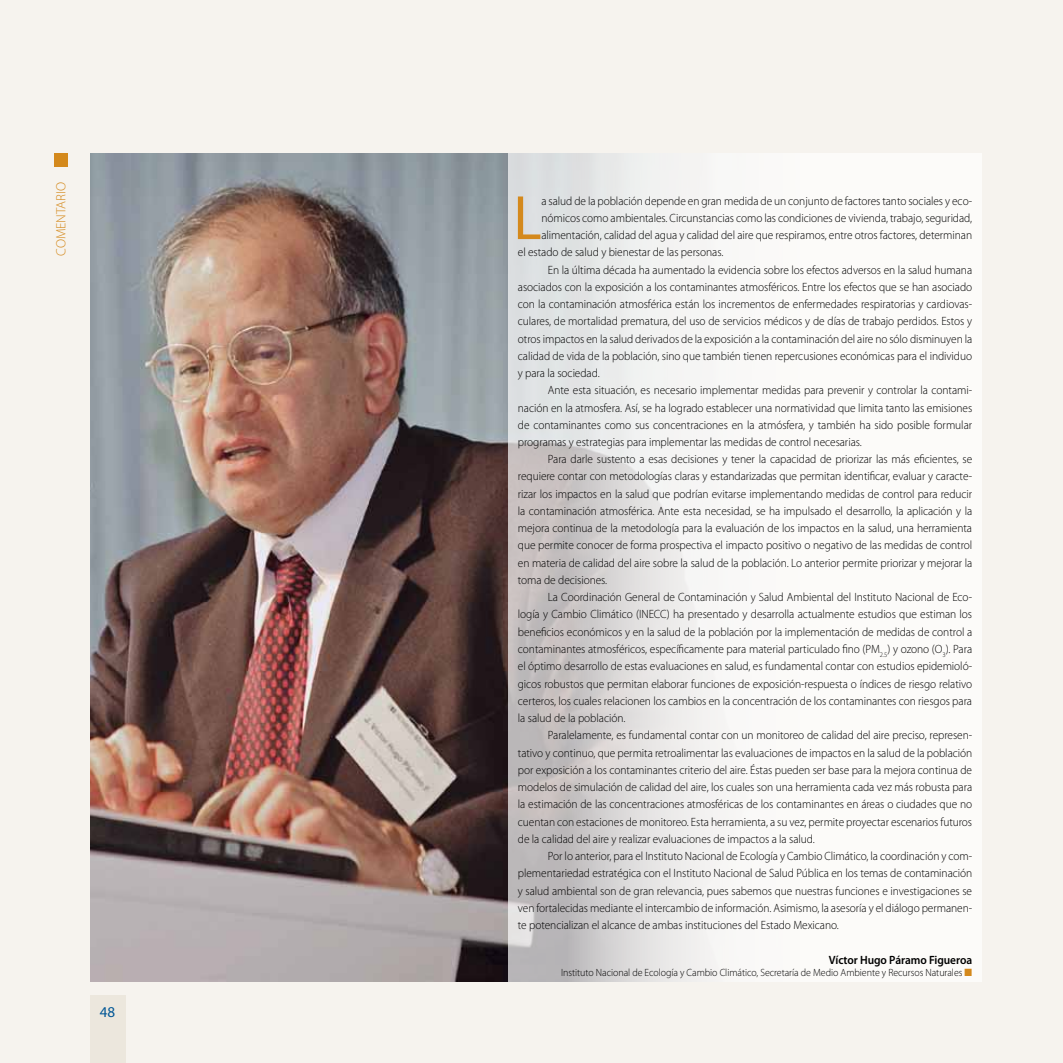
<style>
.page{position:relative;width:1063px;height:1063px;background:#f6f3ee}
.page>*{position:absolute;margin:0;border:0;box-sizing:border-box;transform-origin:0 0}
.t1{font:63.15px "Myriad Pro";color:#d4891c;scale:.95 1}
.t2{font:15px "Myriad Pro";color:#005695}
.t3{font:300 13.5px "Myriad Pro";color:#d4891c}
.t4{font:300 12px "Myriad Pro";letter-spacing:-.005em;color:#000;scale:.95 1}
.t5{font:600 12px "Myriad Pro";letter-spacing:-.005em;color:#000;scale:.95 1}
.t6{font:300 10.5px "Myriad Pro";letter-spacing:-.005em;color:#000;scale:.95 1}
.s1{color:#d4891c}
</style>
<div class="page">
<div style="left:54px;top:153px;width:14px;height:13px;background:#d4891c"></div>
<div style="left:90px;top:996px;width:35px;height:67px;background:#ece7dd"></div>
<img style="left:90px;top:153px;width:418px;height:829px">
<svg style="left:508px;top:153px;width:474px;height:829px;fill:#f9f8f7"></svg>
<p class="t3" style="left:54px;top:256px;width:75px;rotate:-90deg">COMENTARIO</p>
<p class="t2" style="left:100px;top:1003px;width:17px">48</p>
<h1 class="t1" style="left:513px;top:179px;width:31px">L</h1>
<p class="t4" style="left:541px;top:194px;width:455px">a salud de la población depende en gran medida de un conjunto de factores tanto sociales y eco-</p>
<p class="t4" style="left:541px;top:211px;width:455px">nómicos como ambientales. Circunstancias como las condiciones de vivienda, trabajo, seguridad,</p>
<p class="t4" style="left:541px;top:228px;width:455px">alimentación, calidad del agua y calidad del aire que respiramos, entre otros factores, determinan</p>
<p class="t4" style="left:518px;top:246px;width:218px">el estado de salud y bienestar de las personas.</p>
<p class="t4" style="left:548px;top:263px;width:448px">En la última década ha aumentado la evidencia sobre los efectos adversos en la salud humana</p>
<p class="t4" style="left:518px;top:280px;width:480px">asociados con la exposición a los contaminantes atmosféricos. Entre los efectos que se han asociado</p>
<p class="t4" style="left:518px;top:297px;width:480px">con la contaminación atmosférica están los incrementos de enfermedades respiratorias y cardiovas-</p>
<p class="t4" style="left:518px;top:315px;width:480px">culares, de mortalidad prematura, del uso de servicios médicos y de días de trabajo perdidos. Estos y</p>
<p class="t4" style="left:518px;top:332px;width:480px">otros impactos en la salud derivados de la exposición a la contaminación del aire no sólo disminuyen la</p>
<p class="t4" style="left:518px;top:349px;width:480px">calidad de vida de la población, sino que también tienen repercusiones económicas para el individuo</p>
<p class="t4" style="left:518px;top:366px;width:88px">y para la sociedad.</p>
<p class="t4" style="left:548px;top:384px;width:448px">Ante esta situación, es necesario implementar medidas para prevenir y controlar la contami-</p>
<p class="t4" style="left:518px;top:401px;width:480px">nación en la atmosfera. Así, se ha logrado establecer una normatividad que limita tanto las emisiones</p>
<p class="t4" style="left:518px;top:418px;width:480px">de contaminantes como sus concentraciones en la atmósfera, y también ha sido posible formular</p>
<p class="t4" style="left:518px;top:435px;width:364px">programas y estrategias para implementar las medidas de control necesarias.</p>
<p class="t4" style="left:548px;top:453px;width:448px">Para darle sustento a esas decisiones y tener la capacidad de priorizar las más eficientes, se</p>
<p class="t4" style="left:518px;top:470px;width:480px">requiere contar con metodologías claras y estandarizadas que permitan identificar, evaluar y caracte-</p>
<p class="t4" style="left:518px;top:487px;width:480px">rizar los impactos en la salud que podrían evitarse implementando medidas de control para reducir</p>
<p class="t4" style="left:518px;top:504px;width:480px">la contaminación atmosférica. Ante esta necesidad, se ha impulsado el desarrollo, la aplicación y la</p>
<p class="t4" style="left:518px;top:522px;width:480px">mejora continua de la metodología para la evaluación de los impactos en la salud, una herramienta</p>
<p class="t4" style="left:518px;top:539px;width:480px">que permite conocer de forma prospectiva el impacto positivo o negativo de las medidas de control</p>
<p class="t4" style="left:518px;top:556px;width:480px">en materia de calidad del aire sobre la salud de la población. Lo anterior permite priorizar y mejorar la</p>
<p class="t4" style="left:518px;top:573px;width:96px">toma de decisiones.</p>
<p class="t4" style="left:548px;top:591px;width:448px">La Coordinación General de Contaminación y Salud Ambiental del Instituto Nacional de Eco-</p>
<p class="t4" style="left:518px;top:608px;width:480px">logía y Cambio Climático (INECC) ha presentado y desarrolla actualmente estudios que estiman los</p>
<p class="t4" style="left:518px;top:625px;width:480px">beneficios económicos y en la salud de la población por la implementación de medidas de control a</p>
<p class="t4" style="left:518px;top:642px;width:480px">contaminantes atmosféricos, específicamente para material particulado fino (PM<sub>2.5</sub>) y ozono (O<sub>3</sub>). Para</p>
<p class="t4" style="left:518px;top:660px;width:480px">el óptimo desarrollo de estas evaluaciones en salud, es fundamental contar con estudios epidemioló-</p>
<p class="t4" style="left:518px;top:677px;width:480px">gicos robustos que permitan elaborar funciones de exposición-respuesta o índices de riesgo relativo</p>
<p class="t4" style="left:518px;top:694px;width:480px">certeros, los cuales relacionen los cambios en la concentración de los contaminantes con riesgos para</p>
<p class="t4" style="left:518px;top:711px;width:115px">la salud de la población.</p>
<p class="t4" style="left:548px;top:729px;width:448px">Paralelamente, es fundamental contar con un monitoreo de calidad del aire preciso, represen-</p>
<p class="t4" style="left:518px;top:746px;width:480px">tativo y continuo, que permita retroalimentar las evaluaciones de impactos en la salud de la población</p>
<p class="t4" style="left:518px;top:763px;width:480px">por exposición a los contaminantes criterio del aire. Éstas pueden ser base para la mejora continua de</p>
<p class="t4" style="left:518px;top:780px;width:480px">modelos de simulación de calidad del aire, los cuales son una herramienta cada vez más robusta para</p>
<p class="t4" style="left:518px;top:798px;width:480px">la estimación de las concentraciones atmosféricas de los contaminantes en áreas o ciudades que no</p>
<p class="t4" style="left:518px;top:815px;width:480px">cuentan con estaciones de monitoreo. Esta herramienta, a su vez, permite proyectar escenarios futuros</p>
<p class="t4" style="left:518px;top:832px;width:314px">de la calidad del aire y realizar evaluaciones de impactos a la salud.</p>
<p class="t4" style="left:548px;top:849px;width:448px">Por lo anterior, para el Instituto Nacional de Ecología y Cambio Climático, la coordinación y com-</p>
<p class="t4" style="left:518px;top:867px;width:480px">plementariedad estratégica con el Instituto Nacional de Salud Pública en los temas de contaminación</p>
<p class="t4" style="left:518px;top:884px;width:480px">y salud ambiental son de gran relevancia, pues sabemos que nuestras funciones e investigaciones se</p>
<p class="t4" style="left:518px;top:901px;width:480px">ven fortalecidas mediante el intercambio de información. Asimismo, la asesoría y el diálogo permanen-</p>
<p class="t4" style="left:518px;top:918px;width:339px">te potencializan el alcance de ambas instituciones del Estado Mexicano.</p>
<p class="t5" style="left:829px;top:952px;width:152px">Víctor Hugo Páramo Figueroa</p>
<p class="t6" style="left:561px;top:967px;width:434px">Instituto Nacional de Ecología y Cambio Climático, Secretaría de Medio Ambiente y Recursos Naturales <span class="s1">■</span></p>
</div>
